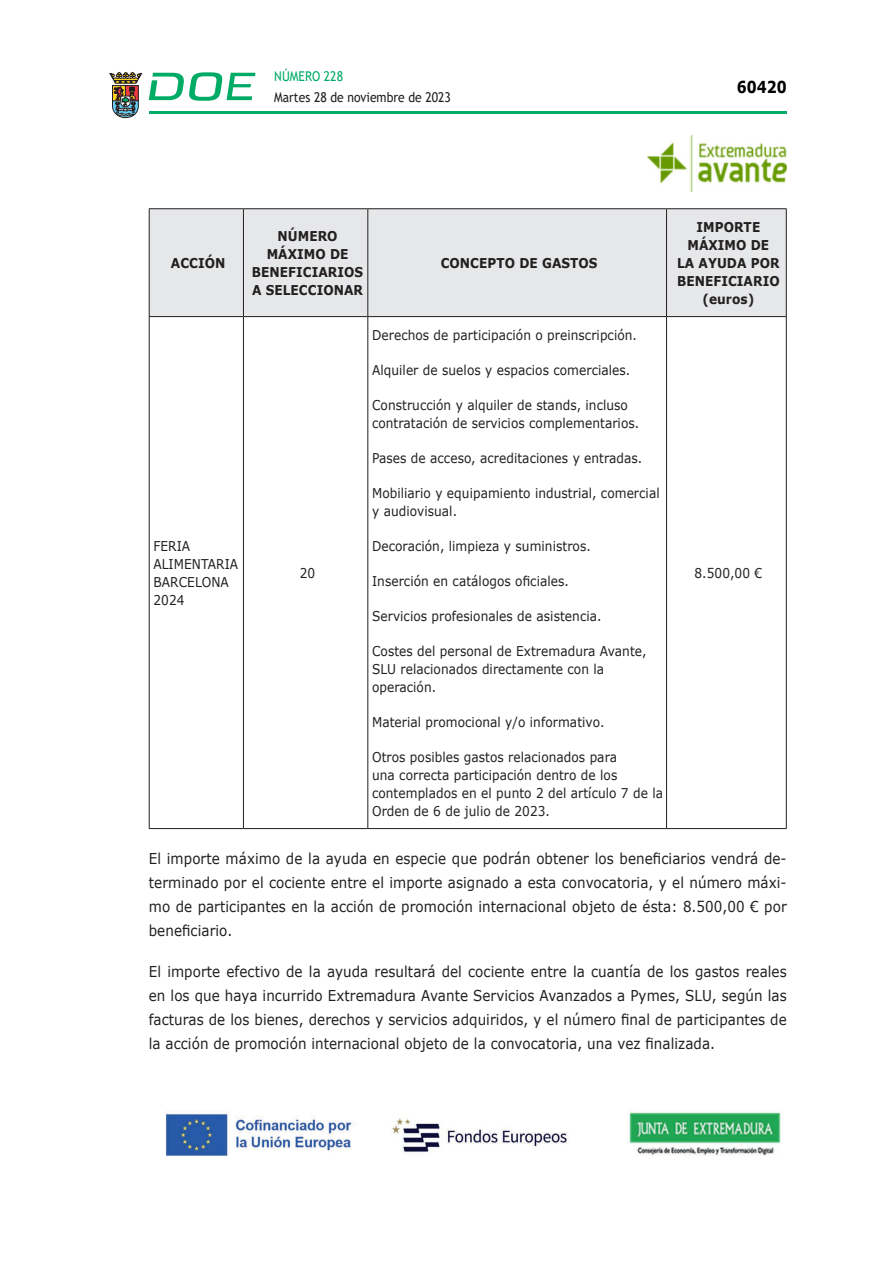
<style>
.page{position:relative;width:893px;height:1263px;background:#fff}
.page>*{position:absolute;margin:0;border:0;box-sizing:border-box;transform-origin:0 0}
.t1{font:700 16.5px "Verdana";color:#000;scale:.85 1}
.CUERPO_DE_TEXTO{font:15px/24px "Verdana";letter-spacing:.005em;color:#231f20;text-align:justify;scale:.9 1}
.CUERPO_DE_TEXTO-2{font:13.5px/18px "Verdana";letter-spacing:.005em;color:#231f20;scale:.9 1}
.TABLATITULO{font:700 13.5px/18px "Verdana";letter-spacing:.005em;color:#231f20;text-align:center;scale:.9 1}
.t2{font:13.5px "Trebuchet MS";color:#231f20;scale:.9 1}
.t3{font:13.5px "Trebuchet MS";color:#00ab67;scale:.9 1}
</style>
<div class="page">
<hr style="left:149px;top:111px;width:638px;height:3px;background:#00ab66">
<svg style="left:109px;top:72px;width:33px;height:46px"></svg>
<svg style="left:149px;top:72px;width:106px;height:29px"></svg>
<div style="left:150px;top:209px;width:636px;height:107px;background:#e6e7e9"></div>
<hr style="left:786px;top:209px;width:1px;height:107px;background:#231f20">
<hr style="left:149px;top:208px;width:94px;height:1px;background:#231f20">
<hr style="left:243px;top:208px;width:125px;height:1px;background:#231f20">
<hr style="left:368px;top:208px;width:298px;height:1px;background:#231f20">
<hr style="left:666px;top:208px;width:121px;height:1px;background:#231f20">
<hr style="left:149px;top:316px;width:94px;height:1px;background:#231f20">
<hr style="left:243px;top:316px;width:125px;height:1px;background:#231f20">
<hr style="left:368px;top:316px;width:298px;height:1px;background:#231f20">
<hr style="left:666px;top:316px;width:121px;height:1px;background:#231f20">
<hr style="left:149px;top:828px;width:94px;height:1px;background:#231f20">
<hr style="left:243px;top:828px;width:125px;height:1px;background:#231f20">
<hr style="left:368px;top:828px;width:298px;height:1px;background:#231f20">
<hr style="left:666px;top:828px;width:121px;height:1px;background:#231f20">
<hr style="left:149px;top:209px;width:1px;height:107px;background:#231f20">
<hr style="left:243px;top:209px;width:1px;height:107px;background:#231f20">
<hr style="left:367px;top:209px;width:1px;height:107px;background:#231f20">
<hr style="left:666px;top:209px;width:1px;height:107px;background:#231f20">
<hr style="left:149px;top:317px;width:1px;height:511px;background:#231f20">
<hr style="left:243px;top:317px;width:1px;height:511px;background:#231f20">
<hr style="left:367px;top:317px;width:1px;height:511px;background:#231f20">
<hr style="left:666px;top:317px;width:1px;height:511px;background:#231f20">
<hr style="left:786px;top:317px;width:1px;height:511px;background:#231f20">
<img style="left:647px;top:136px;width:140px;height:55px">
<img style="left:165px;top:1111px;width:616px;height:45px">
<p class="t3" style="left:274px;top:67px;width:78px">NÚMERO 228</p>
<p class="t2" style="left:274px;top:88px;width:198px">Martes 28 de noviembre de 2023</p>
<p class="t1" style="left:737px;top:75px;width:60px">60420</p>
<p class="TABLATITULO" style="left:171px;top:254px;width:62px">ACCIÓN</p>
<p class="CUERPO_DE_TEXTO-2" style="left:153px;top:537px;width:96px">FERIA<br>ALIMENTARIA<br>BARCELONA<br>2024</p>
<p class="TABLATITULO" style="left:252px;top:227px;width:125px">NÚMERO<br>MÁXIMO DE<br>BENEFICIARIOS<br>A SELECCIONAR</p>
<p class="TABLATITULO" style="left:441px;top:254px;width:176px">CONCEPTO DE GASTOS</p>
<p class="CUERPO_DE_TEXTO-2" style="left:300px;top:564px;width:19px">20</p>
<p class="CUERPO_DE_TEXTO-2" style="left:372px;top:326px;width:296px">Derechos de participación o preinscripción.</p>
<p class="CUERPO_DE_TEXTO-2" style="left:372px;top:361px;width:288px">Alquiler de suelos y espacios comerciales.</p>
<p class="CUERPO_DE_TEXTO-2" style="left:372px;top:396px;width:298px">Construcción y alquiler de stands, incluso contratación de servicios complementarios.</p>
<p class="CUERPO_DE_TEXTO-2" style="left:372px;top:449px;width:302px">Pases de acceso, acreditaciones y entradas.</p>
<p class="CUERPO_DE_TEXTO-2" style="left:372px;top:484px;width:321px">Mobiliario y equipamiento industrial, comercial y audiovisual.</p>
<p class="CUERPO_DE_TEXTO-2" style="left:372px;top:537px;width:245px">Decoración, limpieza y suministros.</p>
<p class="CUERPO_DE_TEXTO-2" style="left:372px;top:572px;width:220px">Inserción en catálogos oficiales.</p>
<p class="CUERPO_DE_TEXTO-2" style="left:372px;top:607px;width:256px">Servicios profesionales de asistencia.</p>
<p class="CUERPO_DE_TEXTO-2" style="left:372px;top:642px;width:307px">Costes del personal de Extremadura Avante,<br>SLU relacionados directamente con la operación.</p>
<p class="CUERPO_DE_TEXTO-2" style="left:372px;top:713px;width:260px">Material promocional y/o informativo.</p>
<p class="CUERPO_DE_TEXTO-2" style="left:372px;top:748px;width:325px">Otros posibles gastos relacionados para<br>una correcta participación dentro de los contemplados en el punto 2 del artículo 7 de la Orden de 6 de julio de 2023.</p>
<p class="TABLATITULO" style="left:677px;top:218px;width:116px">IMPORTE<br>MÁXIMO DE<br>LA AYUDA POR<br>BENEFICIARIO (euros)</p>
<p class="CUERPO_DE_TEXTO-2" style="left:694px;top:564px;width:77px">8.500,00 €</p>
<p class="CUERPO_DE_TEXTO" style="left:149px;top:846px;width:710px">El importe máximo de la ayuda en especie que podrán obtener los beneficiarios vendrá de&shy;terminado por el cociente entre el importe asignado a esta convocatoria, y el número máxi&shy;mo de participantes en la acción de promoción internacional objeto de ésta: 8.500,00 € por beneficiario.</p>
<p class="CUERPO_DE_TEXTO" style="left:149px;top:959px;width:710px">El importe efectivo de la ayuda resultará del cociente entre la cuantía de los gastos reales en los que haya incurrido Extremadura Avante Servicios Avanzados a Pymes, SLU, según las facturas de los bienes, derechos y servicios adquiridos, y el número final de participantes de la acción de promoción internacional objeto de la convocatoria, una vez finalizada.</p>
</div>
